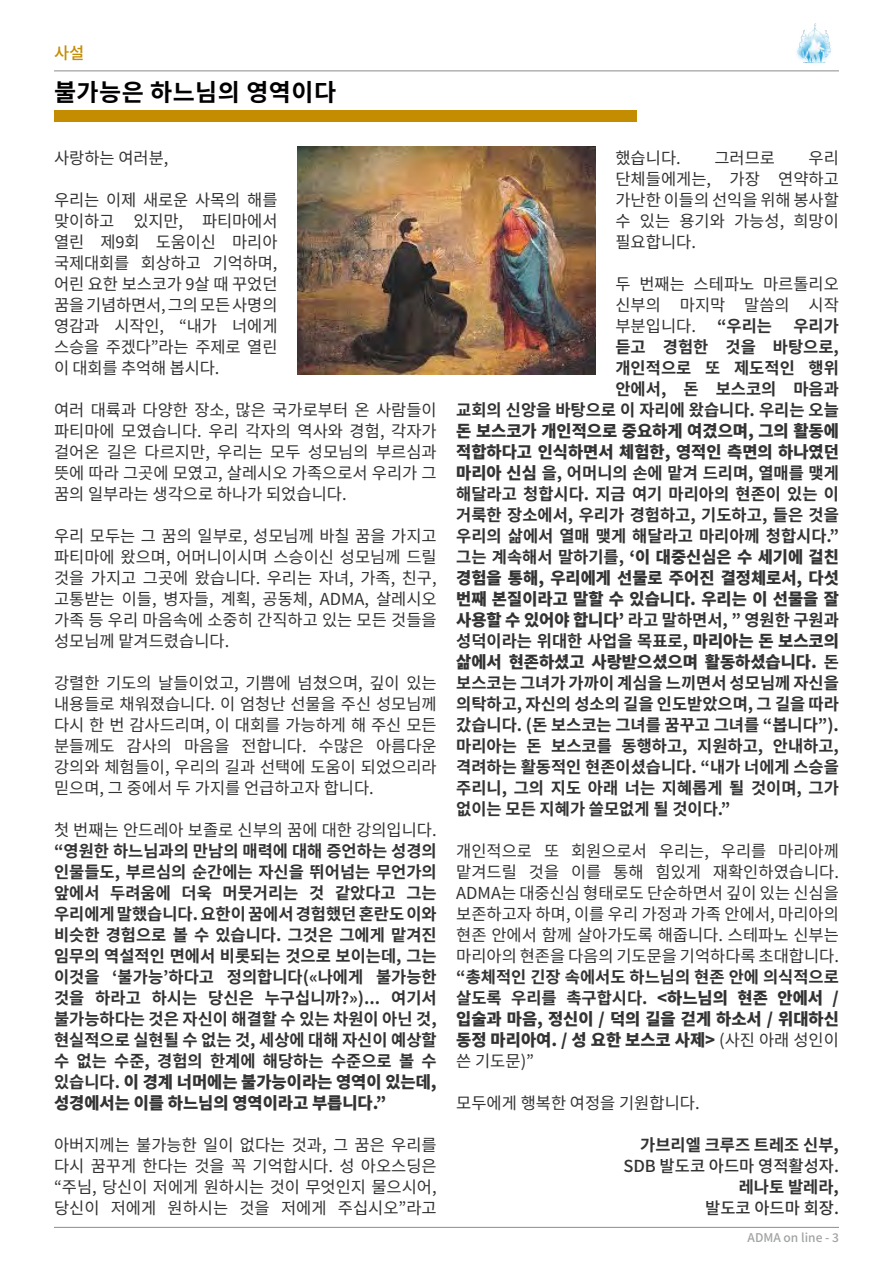
<style>
.page{position:relative;width:893px;height:1263px;background:#fff}
.page>*{position:absolute;margin:0;border:0;box-sizing:border-box;transform-origin:0 0}
.t1{font:700 24px "Noto Sans KR";letter-spacing:.02em;color:#000}
.t2{font:16.5px/21px "Noto Sans KR";color:#333;text-align:justify}
.t3{font:700 16.5px/21px "Noto Sans KR";color:#333;text-align:justify}
.t4{font:900 16.5px "Noto Sans KR";color:#333}
.t5{font:500 16.5px "Noto Sans KR";color:#333}
.t6{font:500 16.5px "Noto Sans KR";color:#c48c00}
.t7{font:500 12px "Noto Sans KR";color:#a1a3a4}
.s1{font-weight:400}
.s2{font-weight:900}
.s3{font-weight:700}
</style>
<div class="page">
<hr style="left:54px;top:1227px;width:785px;height:1px;background:#8a8c8e">
<hr style="left:54px;top:71px;width:785px;height:1px;background:#8a8c8e">
<img style="left:791px;top:23px;width:48px;height:48px">
<div style="left:54px;top:110px;width:582px;height:12px;background:#c48c00"></div>
<img style="left:297px;top:146px;width:299px;height:228px">
<p class="t6" style="left:54px;top:44px;width:32px">사설</p>
<p class="t1" style="left:54px;top:78px;width:284px">불가능은 하느님의 영역이다</p>
<p class="t2" style="left:54px;top:147px;width:116px">사랑하는 여러분,</p>
<p class="t2" style="left:54px;top:189px;width:225px">우리는 이제 새로운 사목의 해를 맞이하고 있지만, 파티마에서 열린 제9회 도움이신 마리아 국제대회를 회상하고 기억하며, 어린 요한 보스코가 9살 때 꾸었던 꿈을 기념하면서, 그의 모든 사명의 영감과 시작인, “내가 너에게 스승을 주겠다”라는 주제로 열린 이 대회를 추억해 봅시다.</p>
<p class="t2" style="left:54px;top:399px;width:384px">여러 대륙과 다양한 장소, 많은 국가로부터 온 사람들이 파티마에 모였습니다. 우리 각자의 역사와 경험, 각자가 걸어온 길은 다르지만, 우리는 모두 성모님의 부르심과 뜻에 따라 그곳에 모였고, 살레시오 가족으로서 우리가 그 꿈의 일부라는 생각으로 하나가 되었습니다.</p>
<p class="t2" style="left:54px;top:525px;width:384px">우리 모두는 그 꿈의 일부로, 성모님께 바칠 꿈을 가지고 파티마에 왔으며, 어머니이시며 스승이신 성모님께 드릴 것을 가지고 그곳에 왔습니다. 우리는 자녀, 가족, 친구, 고통받는 이들, 병자들, 계획, 공동체, ADMA, 살레시오 가족 등 우리 마음속에 소중히 간직하고 있는 모든 것들을 성모님께 맡겨드렸습니다.</p>
<p class="t2" style="left:54px;top:672px;width:384px">강렬한 기도의 날들이었고, 기쁨에 넘쳤으며, 깊이 있는 내용들로 채워졌습니다. 이 엄청난 선물을 주신 성모님께 다시 한 번 감사드리며, 이 대회를 가능하게 해 주신 모든 분들께도 감사의 마음을 전합니다. 수많은 아름다운 강의와 체험들이, 우리의 길과 선택에 도움이 되었으리라 믿으며, 그 중에서 두 가지를 언급하고자 합니다.</p>
<p class="t3" style="left:54px;top:819px;width:384px"><span class="s1">첫 번째는 안드레아 보졸로 신부의 꿈에 대한 강의입니다. </span>“영원한 하느님과의 만남의 매력에 대해 증언하는 성경의 인물들도, 부르심의 순간에는 자신을 뛰어넘는 무언가의 앞에서 두려움에 더욱 머뭇거리는 것 같았다고 그는 우리에게 말했습니다. 요한이 꿈에서 경험했던 혼란도 이와 비슷한 경험으로 볼 수 있습니다. 그것은 그에게 맡겨진 임무의 역설적인 면에서 비롯되는 것으로 보이는데, 그는 이것을 ‘불가능’하다고 정의합니다(«나에게 불가능한 것을 하라고 하시는 당신은 누구십니까?»)... 여기서 불가능하다는 것은 자신이 해결할 수 있는 차원이 아닌 것, 현실적으로 실현될 수 없는 것, 세상에 대해 자신이 예상할 수 없는 수준, 경험의 한계에 해당하는 수준으로 볼 수 있습니다. <span class="s2">이 경계 너머에는 불가능이라는 영역이 있는데, 성경에서는 이를 하느님의 영역이라고 부릅니다.”</span></p>
<p class="t2" style="left:54px;top:1134px;width:384px">아버지께는 불가능한 일이 없다는 것과, 그 꿈은 우리를 다시 꿈꾸게 한다는 것을 꼭 기억합시다. 성 아오스딩은 “주님, 당신이 저에게 원하시는 것이 무엇인지 물으시어, 당신이 저에게 원하시는 것을 저에게 주십시오”라고</p>
<p class="t2" style="left:615px;top:147px;width:67px">했습니다.</p>
<p class="t2" style="left:714px;top:147px;width:62px">그러므로</p>
<p class="t2" style="left:615px;top:147px;width:225px;text-indent:193px">우리 단체들에게는, 가장 연약하고 가난한 이들의 선익을 위해 봉사할 수 있는 용기와 가능성, 희망이 필요합니다.</p>
<p class="t2" style="left:615px;top:273px;width:225px">두 번째는 스테파노 마르톨리오 신부의 마지막 말씀의 시작 부분입니다.</p>
<p class="t3" style="left:717px;top:315px;width:57px">“우리는</p>
<p class="t3" style="left:793px;top:315px;width:47px">우리가</p>
<p class="t3" style="left:615px;top:336px;width:225px">듣고 경험한 것을 바탕으로,</p>
<p class="t3" style="left:615px;top:357px;width:225px">개인적으로 또 제도적인 행위</p>
<p class="t3" style="left:615px;top:378px;width:225px">안에서, 돈 보스코의 마음과</p>
<p class="t3" style="left:456px;top:399px;width:384px">교회의 신앙을 바탕으로 이 자리에 왔습니다. 우리는 오늘</p>
<p class="t4" style="left:456px;top:421px;width:384px">돈 보스코가 개인적으로 중요하게 여겼으며, 그의 활동에</p>
<p class="t4" style="left:456px;top:442px;width:384px">적합하다고 인식하면서 체험한, 영적인 측면의 하나였던</p>
<p class="t3" style="left:456px;top:462px;width:384px"><span class="s2">마리아 신심</span> 을, 어머니의 손에 맡겨 드리며, 열매를 맺게</p>
<p class="t3" style="left:456px;top:483px;width:384px">해달라고 청합시다. 지금 여기 마리아의 현존이 있는 이</p>
<p class="t3" style="left:456px;top:504px;width:384px">거룩한 장소에서, 우리가 경험하고, 기도하고, 들은 것을</p>
<p class="t3" style="left:456px;top:526px;width:384px">우리의 삶에서 열매 맺게 해달라고 마리아께 청합시다.”</p>
<p class="t4" style="left:456px;top:547px;width:384px"><span class="s3">그는 계속해서 말하기를,</span> ‘이 대중신심은 수 세기에 걸친</p>
<p class="t4" style="left:456px;top:568px;width:384px">경험을 통해, 우리에게 선물로 주어진 결정체로서, 다섯</p>
<p class="t4" style="left:456px;top:589px;width:384px">번째 본질이라고 말할 수 있습니다. 우리는 이 선물을 잘</p>
<p class="t3" style="left:456px;top:610px;width:384px"><span class="s2">사용할 수 있어야 합니다’</span> 라고 말하면서, ” 영원한 구원과</p>
<p class="t3" style="left:456px;top:631px;width:384px">성덕이라는 위대한 사업을 목표로, <span class="s2">마리아는 돈 보스코의</span></p>
<p class="t4" style="left:456px;top:652px;width:384px">삶에서 현존하셨고 사랑받으셨으며 활동하셨습니다. <span class="s3">돈</span></p>
<p class="t3" style="left:456px;top:673px;width:384px">보스코는 그녀가 가까이 계심을 느끼면서 성모님께 자신을</p>
<p class="t3" style="left:456px;top:694px;width:384px">의탁하고, 자신의 성소의 길을 인도받았으며, 그 길을 따라</p>
<p class="t3" style="left:456px;top:715px;width:384px">갔습니다. (돈 보스코는 그녀를 꿈꾸고 그녀를 “봅니다”).</p>
<p class="t3" style="left:456px;top:736px;width:384px">마리아는 돈 보스코를 동행하고, 지원하고, 안내하고,</p>
<p class="t3" style="left:456px;top:757px;width:384px">격려하는 활동적인 현존이셨습니다. “내가 너에게 스승을</p>
<p class="t3" style="left:456px;top:778px;width:384px">주리니, 그의 지도 아래 너는 지혜롭게 될 것이며, 그가</p>
<p class="t3" style="left:456px;top:799px;width:275px">없이는 모든 지혜가 쓸모없게 될 것이다.”</p>
<p class="t2" style="left:456px;top:841px;width:384px">개인적으로 또 회원으로서 우리는, 우리를 마리아께 맡겨드릴 것을 이를 통해 힘있게 재확인하였습니다.<br>ADMA는 대중신심 형태로도 단순하면서 깊이 있는 신심을 보존하고자 하며, 이를 우리 가정과 가족 안에서, 마리아의 현존 안에서 함께 살아가도록 해줍니다. 스테파노 신부는 마리아의 현존을 다음의 기도문을 기억하다록 초대합니다. <span class="s3">“총체적인 긴장 속에서도 하느님의 현존 안에 의식적으로 살도록 우리를 촉구합시다.</span> <span class="s2">&lt;하느님의 현존 안에서 / 입술과 마음, 정신이 / 덕의 길을 걷게 하소서 / 위대하신 동정 마리아여. / 성 요한 보스코 사제&gt;</span> (사진 아래 성인이 쓴 기도문)”</p>
<p class="t2" style="left:456px;top:1093px;width:245px">모두에게 행복한 여정을 기원합니다.</p>
<p class="t3" style="left:640px;top:1135px;width:200px">가브리엘 크루즈 트레조 신부,</p>
<p class="t5" style="left:623px;top:1156px;width:217px">SDB 발도코 아드마 영적활성자.</p>
<p class="t3" style="left:739px;top:1177px;width:102px">레나토 발레라,</p>
<p class="t5" style="left:705px;top:1198px;width:135px">발도코 아드마 회장.</p>
<p class="t7" style="left:748px;top:1230px;width:93px">ADMA on line - 3</p>
</div>
